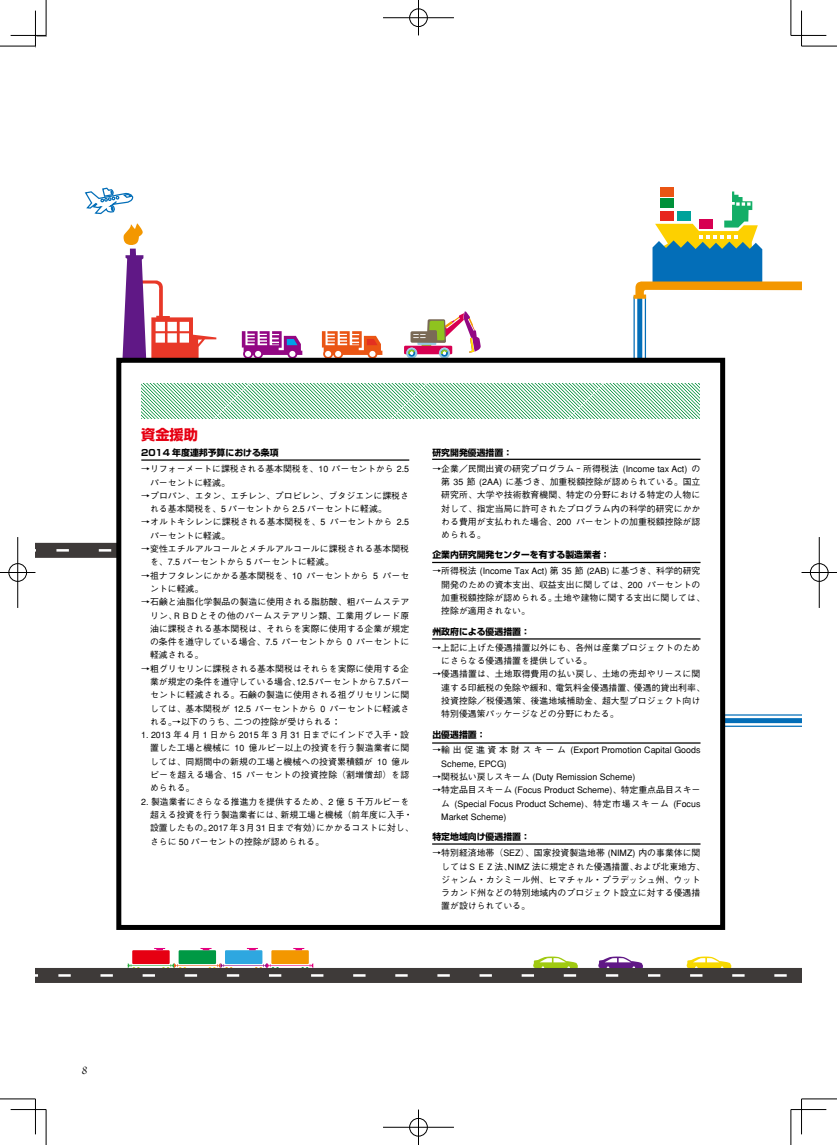
<style>
.page{position:relative;width:837px;height:1145px;background:#fff}
.page>*{position:absolute;margin:0;border:0;box-sizing:border-box;transform-origin:0 0}
.t1{font:700 14.12px "Shin Go";color:#e60012}
.t2{font:11.5px "Apple Chancery";color:#000}
.t3{font:500 8.88px/13.2px "Gothic BBB";color:#000}
.t4{font:700 8.88px "Shin Go";color:#000}
</style>
<div class="page">
<div style="left:35px;top:543px;width:84px;height:15px;background:#3e3a39"></div>
<svg style="left:56px;top:549px;width:56px;height:2px"></svg>
<svg style="left:633px;top:299px;width:12px;height:59px"></svg>
<svg style="left:634px;top:299px;width:10px;height:59px"></svg>
<div style="left:637px;top:296px;width:5px;height:251px;background:#036eb8"></div>
<div style="left:660px;top:187px;width:14px;height:10px;background:#ea5514"></div>
<svg style="left:322px;top:331px;width:60px;height:27px"></svg>
<svg style="left:242px;top:331px;width:60px;height:27px"></svg>
<svg style="left:122px;top:223px;width:94px;height:135px"></svg>
<svg style="left:724px;top:708px;width:77px;height:146px"></svg>
<div style="left:404px;top:346px;width:48px;height:8px;background:#d70051"></div>
<svg style="left:406px;top:347px;width:11px;height:12px"></svg>
<div style="left:408px;top:350px;width:7px;height:6px;background:#036eb8;border-radius:50%"></div>
<svg style="left:438px;top:347px;width:12px;height:12px"></svg>
<div style="left:441px;top:350px;width:7px;height:6px;background:#036eb8;border-radius:50%"></div>
<svg style="left:406px;top:311px;width:74px;height:44px"></svg>
<div style="left:119px;top:360px;width:603px;height:495px;background:#fff"></div>
<div style="left:116px;top:358px;width:608px;height:572px;border:5px solid #000"></div>
<hr style="left:141px;top:459px;width:268px;height:1px;background:#000">
<svg style="left:141px;top:383px;width:558px;height:35px"></svg>
<hr style="left:432px;top:458px;width:268px;height:2px;background:#000">
<hr style="left:432px;top:562px;width:268px;height:1px;background:#000">
<hr style="left:432px;top:742px;width:268px;height:1px;background:#000">
<hr style="left:432px;top:843px;width:268px;height:1px;background:#000">
<hr style="left:432px;top:638px;width:268px;height:1px;background:#000">
<svg style="left:84px;top:187px;width:50px;height:28px"></svg>
<svg style="left:35px;top:854px;width:766px;height:129px"></svg>
<svg style="left:58px;top:956px;width:743px;height:20px"></svg>
<svg style="left:633px;top:191px;width:168px;height:108px"></svg>
<hr style="left:0;top:46px;width:35px;height:1px;background:#000">
<hr style="left:801px;top:46px;width:35px;height:1px;background:#000">
<hr style="left:0;top:1098px;width:35px;height:1px;background:#000">
<hr style="left:801px;top:1098px;width:35px;height:1px;background:#000">
<hr style="left:46px;top:0;width:1px;height:35px;background:#000">
<hr style="left:46px;top:1109px;width:1px;height:35px;background:#000">
<hr style="left:790px;top:0;width:1px;height:35px;background:#000">
<hr style="left:790px;top:1109px;width:1px;height:35px;background:#000">
<hr style="left:11px;top:35px;width:35px;height:1px;background:#000">
<hr style="left:790px;top:35px;width:36px;height:1px;background:#000">
<hr style="left:11px;top:1109px;width:35px;height:1px;background:#000">
<hr style="left:790px;top:1109px;width:36px;height:1px;background:#000">
<hr style="left:35px;top:11px;width:1px;height:35px;background:#000">
<hr style="left:35px;top:1098px;width:1px;height:36px;background:#000">
<hr style="left:801px;top:11px;width:1px;height:35px;background:#000">
<hr style="left:801px;top:1098px;width:1px;height:36px;background:#000">
<div style="left:408px;top:8px;width:20px;height:19px;border:2px solid #fff;border-radius:50%"></div>
<hr style="left:383px;top:17px;width:71px;height:2px;background:#fff">
<hr style="left:417px;top:0;width:2px;height:35px;background:#fff">
<div style="left:409px;top:9px;width:18px;height:18px;border:1px solid #000;border-radius:50%"></div>
<hr style="left:383px;top:18px;width:71px;height:1px;background:#000">
<hr style="left:418px;top:0;width:1px;height:35px;background:#000">
<div style="left:408px;top:1117px;width:20px;height:20px;border:2px solid #fff;border-radius:50%"></div>
<hr style="left:383px;top:1126px;width:71px;height:2px;background:#fff">
<hr style="left:417px;top:1109px;width:2px;height:35px;background:#fff">
<div style="left:409px;top:1118px;width:18px;height:18px;border:1px solid #000;border-radius:50%"></div>
<hr style="left:383px;top:1127px;width:71px;height:1px;background:#000">
<hr style="left:418px;top:1109px;width:1px;height:35px;background:#000">
<div style="left:8px;top:562px;width:19px;height:20px;border:2px solid #fff;border-radius:50%"></div>
<hr style="left:0;top:571px;width:35px;height:2px;background:#fff">
<hr style="left:17px;top:537px;width:2px;height:71px;background:#fff">
<div style="left:9px;top:563px;width:18px;height:18px;border:1px solid #000;border-radius:50%"></div>
<hr style="left:0;top:572px;width:35px;height:1px;background:#000">
<hr style="left:18px;top:537px;width:1px;height:71px;background:#000">
<div style="left:809px;top:562px;width:19px;height:20px;border:2px solid #fff;border-radius:50%"></div>
<hr style="left:801px;top:571px;width:35px;height:2px;background:#fff">
<div style="left:809px;top:563px;width:19px;height:18px;border:1px solid #000;border-radius:50%"></div>
<hr style="left:801px;top:572px;width:35px;height:1px;background:#000">
<hr style="left:818px;top:537px;width:1px;height:71px;background:#000">
<h1 class="t1" style="left:141px;top:425px;width:58px">資金援助</h1>
<p class="t4" style="left:141px;top:447px;width:139px">2014 年度連邦予算における条項</p>
<p class="t3" style="left:150px;top:462px;width:260px;text-indent:-9px">→リフォーメートに課税される基本関税を、10 パーセントから 2.5パーセントに軽減。</p>
<p class="t3" style="left:150px;top:489px;width:260px;text-indent:-9px">→プロパン、エタン、エチレン、プロピレン、ブタジエンに課税される基本関税を、5 パーセントから 2.5 パーセントに軽減。</p>
<p class="t3" style="left:150px;top:516px;width:260px;text-indent:-9px">→オルトキシレンに課税される基本関税を、5 パーセントから 2.5パーセントに軽減。</p>
<p class="t3" style="left:150px;top:542px;width:260px;text-indent:-9px">→変性エチルアルコールとメチルアルコールに課税される基本関税を、7.5 パーセントから 5 パーセントに軽減。</p>
<p class="t3" style="left:150px;top:569px;width:260px;text-indent:-9px">→祖ナフタレンにかかる基本関税を、10 パーセントから 5 パーセントに軽減。</p>
<p class="t3" style="left:150px;top:595px;width:260px;text-align:justify;text-indent:-9px">→石鹸と油脂化学製品の製造に使用される脂肪酸、粗パームステアリン、ＲＢＤとその他のパームステアリン類、工業用グレード原油に課税される基本関税は、それらを実際に使用する企業が規定の条件を遵守している場合、7.5 パーセントから 0 パーセントに軽減される。</p>
<p class="t3" style="left:150px;top:662px;width:260px;text-align:justify;text-indent:-9px">→粗グリセリンに課税される基本関税はそれらを実際に使用する企業が規定の条件を遵守している場合、12.5パーセントから7.5パーセントに軽減される。石鹸の製造に使用される祖グリセリンに関しては、基本関税が 12.5 パーセントから 0 パーセントに軽減される。→以下のうち、二つの控除が受けられる：</p>
<p class="t3" style="left:150px;top:728px;width:260px;text-align:justify;text-indent:-9px">1. 2013 年 4 月 1 日から 2015 年 3 月 31 日までにインドで入手・設置した工場と機械に 10 億ルピー以上の投資を行う製造業者に関しては、同期間中の新規の工場と機械への投資累積額が 10 億ルピーを超える場合、15 パーセントの投資控除（割増償却）を認められる。</p>
<p class="t3" style="left:150px;top:795px;width:265px;text-indent:-9px">2. 製造業者にさらなる推進力を提供するため、2 億 5 千万ルピーを超える投資を行う製造業者には、新規工場と機械（前年度に入手・設置したもの。2017 年 3 月 31 日まで有効）にかかるコストに対し、さらに 50 パーセントの控除が認められる。</p>
<p class="t4" style="left:432px;top:446px;width:81px">研究開発優遇措置：</p>
<p class="t3" style="left:441px;top:462px;width:260px;text-align:justify;text-indent:-9px">→企業／民間出資の研究プログラム‐所得税法 (Income tax Act) の第 35 節 (2AA) に基づき、加重税額控除が認められている。国立研究所、大学や技術教育機関、特定の分野における特定の人物に対して、指定当局に許可されたプログラム内の科学的研究にかかわる費用が支払われた場合、200 パーセントの加重税額控除が認められる。</p>
<p class="t4" style="left:432px;top:549px;width:179px">企業内研究開発センターを有する製造業者：</p>
<p class="t3" style="left:441px;top:565px;width:265px;text-indent:-9px">→所得税法 (Income Tax Act) 第 35 節 (2AB) に基づき、科学的研究開発のための資本支出、収益支出に関しては、200 パーセントの加重税額控除が認められる。土地や建物に関する支出に関しては、控除が適用されない。</p>
<p class="t4" style="left:432px;top:625px;width:99px">州政府による優遇措置：</p>
<p class="t3" style="left:441px;top:641px;width:260px;text-indent:-9px">→上記に上げた優遇措置以外にも、各州は産業プロジェクトのためにさらなる優遇措置を提供している。</p>
<p class="t3" style="left:441px;top:667px;width:265px;text-indent:-9px">→優遇措置は、土地取得費用の払い戻し、土地の売却やリースに関連する印紙税の免除や緩和、電気料金優遇措置、優遇的貸出利率、投資控除／税優遇策、後進地域補助金、超大型プロジェクト向け特別優遇策パッケージなどの分野にわたる。</p>
<p class="t4" style="left:432px;top:728px;width:55px">出優遇措置：</p>
<p class="t3" style="left:441px;top:743px;width:260px;text-indent:-9px">→輸出促進資本財スキーム (Export Promotion Capital Goods<br>Scheme, EPCG)</p>
<p class="t3" style="left:432px;top:770px;width:204px">→関税払い戻しスキーム (Duty Remission Scheme)</p>
<p class="t3" style="left:441px;top:783px;width:260px;text-align:justify;text-indent:-9px">→特定品目スキーム (Focus Product Scheme)、特定重点品目スキーム (Special Focus Product Scheme)、特定市場スキーム (Focus Market Scheme)</p>
<p class="t4" style="left:432px;top:831px;width:99px">特定地域向け優遇措置：</p>
<p class="t3" style="left:441px;top:846px;width:265px;text-indent:-9px">→特別経済地帯（SEZ）、国家投資製造地帯 (NIMZ) 内の事業体に関してはＳＥＺ法、NIMZ 法に規定された優遇措置、および北東地方、ジャンム・カシミール州、ヒマチャル・プラデッシュ州、ウットラカンド州などの特別地域内のプロジェクト設立に対する優遇措置が設けられている。</p>
<p class="t2" style="left:81px;top:1060px;width:7px">8</p>
</div>
